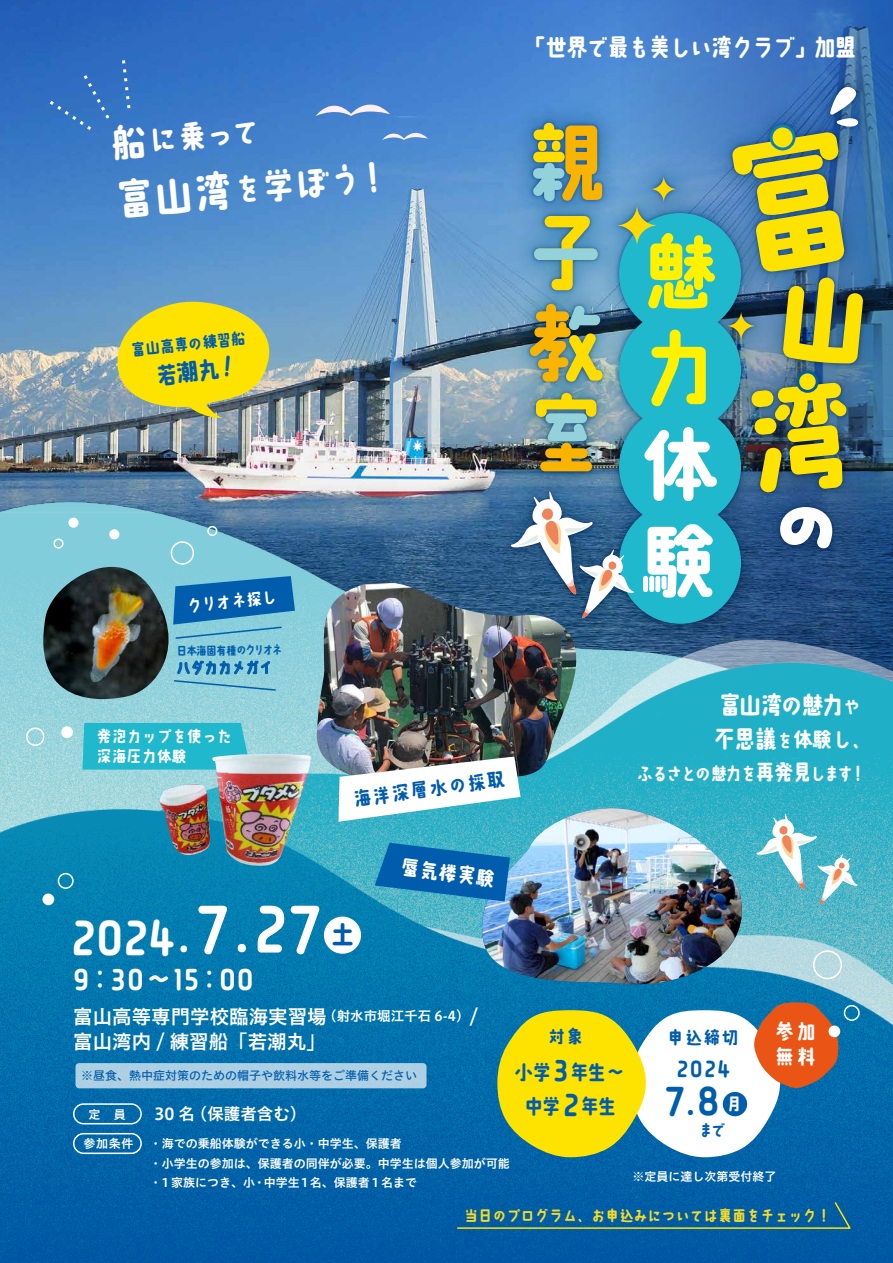
<style>
.page{position:relative;width:893px;height:1263px;background:#fff}
.page>*{position:absolute;margin:0;border:0;box-sizing:border-box;transform-origin:0 0}
.t1{font:84.15px/96px "DS magokoro Bro 3";color:#fff100}
.t2{font:84.15px/96px "DS magokoro Bro 3";color:#fff}
.t3{font:46.5px "DS magokoro Bro 3";color:#fff}
.t4{font:38.1px "DS magokoro Bro 3";color:#005dad}
.t5{font:35.4px "DS magokoro Bro 3";color:#fff}
.t6{font:30.6px "DS magokoro Bro 3";color:#fff}
.t7{font:28.5px "DS magokoro Bro 3";color:#fff}
.t8{font:27.3px "DS magokoro Bro 3";color:#005dad}
.t9{font:24.75px "DS magokoro Bro 3";letter-spacing:-.17em;color:#fff}
.t10{font:24px "DS magokoro Bro 3";letter-spacing:-.14em;color:#fff}
.t11{font:22.05px "DS magokoro Bro 3";color:#005dad}
.t12{font:21.45px "DS magokoro Bro 3";color:#fff}
.t13{font:20.85px/34.8px "DS magokoro Bro 3";letter-spacing:-.16em;color:#005dad;text-align:center}
.t14{font:20.7px/24.9px "DS magokoro Bro 3";color:#fff}
.t15{font:20.25px "DS magokoro Bro 3";color:#fff}
.t16{font:19.5px/25.5px "Hiragino UD Sans Std W6";color:#fff}
.t17{font:19.2px "DS magokoro Bro 3";color:#005dad}
.t18{font:17.85px "DS magokoro Bro 3";letter-spacing:-.17em;color:#fff}
.t19{font:17.85px "DS magokoro Bro 3";letter-spacing:.02em;color:#005dad}
.t20{font:16.65px "DS magokoro Bro 3";color:#fff}
.t21{font:16.5px "Hiragino UD Sans Std W6";color:#fff}
.t22{font:16.35px "DS magokoro Bro 3";color:#fff}
.t23{font:16.2px "DS magokoro Bro 3";color:#005dad}
.t24{font:16.05px/20.5px "DS magokoro Bro 3";letter-spacing:-.06em;color:#fff}
.t25{font:15.9px "DS magokoro Bro 3";color:#005dad}
.t26{font:15px "DS magokoro Bro 3";letter-spacing:-.06em;color:#f4db25}
.t27{font:15px "DS magokoro Bro 3";letter-spacing:-.09em;color:#005dad}
.t28{font:12px/19.5px "Hiragino UD Sans Std W6";color:#fff}
.t29{font:12px "Hiragino UD Sans Std W5";color:#005dad}
.t30{font:11.55px "DS magokoro Bro 3";color:#005dad}
.s1{font-size:39.15px}
.s2{font-size:42.45px}
.s3{font-size:30.6px}
.s4{font-size:51px}
.s5{font-size:62.7px}
.s6{font-size:17.85px}
.s7{font-size:24.75px}
.s8{font-size:21.45px}
.s9{font-size:13.5px}
.s10{font-size:28.5px}
.s11{font-size:30px}
</style>
<div class="page">
<img style="left:0;top:0;width:616px;height:502px">
<svg style="left:616px;top:0;width:277px;height:56px;background:#3c75c3"></svg>
<img style="left:0;top:502px;width:893px;height:761px">
<img style="left:480px;top:56px;width:413px;height:600px">
<img style="left:504px;top:80px;width:366px;height:550px">
<svg style="left:619px;top:213px;width:122px;height:411px;background:#21aec5"></svg>
<svg style="left:533px;top:123px;width:69px;height:78px;background:#aba958"></svg>
<img style="left:530px;top:304px;width:73px;height:78px">
<img style="left:536px;top:393px;width:60px;height:78px">
<svg style="left:534px;top:216px;width:64px;height:74px;background:#8bab87"></svg>
<div style="left:534px;top:249px;width:64px;height:11px;background:#94d2db;border-radius:5px"></div>
<svg style="left:616px;top:175px;width:61px;height:71px;background:#5fa4ae"></svg>
<svg style="left:780px;top:507px;width:52px;height:41px"></svg>
<img style="left:751px;top:374px;width:96px;height:118px">
<svg style="left:726px;top:81px;width:138px;height:282px;background:#7e976e"></svg>
<div style="left:770px;top:125px;width:25px;height:25px;border:6px solid #0f80b5;border-radius:50%"></div>
<div style="left:773px;top:127px;width:20px;height:21px;background:#ffe300;border-radius:50%"></div>
<div style="left:796px;top:370px;width:23px;height:23px;border:6px solid #035d9f;border-radius:50%"></div>
<div style="left:799px;top:373px;width:17px;height:17px;background:#ffe300;border-radius:50%"></div>
<svg style="left:510px;top:491px;width:125px;height:128px"></svg>
<img style="left:42px;top:567px;width:127px;height:140px">
<svg style="left:173px;top:576px;width:122px;height:64px;background:#398dc0"></svg>
<svg style="left:173px;top:658px;width:104px;height:34px;background:#7abfd4"></svg>
<svg style="left:456px;top:1201px;width:396px;height:28px;background:#0e649b"></svg>
<div style="left:73px;top:1133px;width:69px;height:21px;border:2px solid #fff;border-radius:10px"></div>
<div style="left:73px;top:1103px;width:69px;height:21px;border:2px solid #fff;border-radius:10px"></div>
<svg style="left:497px;top:1002px;width:341px;height:155px"></svg>
<div style="left:324px;top:916px;width:37px;height:38px;background:#fff;border-radius:50%"></div>
<div style="left:723px;top:1092px;width:24px;height:24px;background:#005dad;border-radius:50%"></div>
<img style="left:315px;top:582px;width:265px;height:204px">
<img style="left:338px;top:756px;width:183px;height:66px">
<div style="left:82px;top:723px;width:169px;height:47px;background:#1fb8cd"></div>
<img style="left:158px;top:754px;width:153px;height:112px">
<svg style="left:316px;top:93px;width:74px;height:23px"></svg>
<svg style="left:382px;top:126px;width:46px;height:14px"></svg>
<div style="left:42px;top:893px;width:12px;height:12px;background:#fff;border-radius:50%"></div>
<div style="left:58px;top:873px;width:16px;height:16px;border:2px solid #fff;border-radius:50%"></div>
<div style="left:813px;top:950px;width:29px;height:29px;border:2px solid #fff;border-radius:50%"></div>
<div style="left:828px;top:1025px;width:12px;height:12px;background:#fff;border-radius:50%"></div>
<div style="left:844px;top:1005px;width:16px;height:16px;border:2px solid #fff;border-radius:50%"></div>
<svg style="left:474px;top:799px;width:275px;height:9px;background:#34b2c7"></svg>
<img style="left:474px;top:808px;width:275px;height:183px">
<svg style="left:375px;top:843px;width:135px;height:58px;background:#1576b4"></svg>
<svg style="left:120px;top:57px;width:13px;height:58px"></svg>
<div style="left:46px;top:72px;width:68px;height:63px;background:#3270c3"></div>
<svg style="left:756px;top:813px;width:102px;height:92px"></svg>
<div style="left:75px;top:1063px;width:351px;height:25px;background:#add0e3;border-radius:4px"></div>
<svg style="left:25px;top:726px;width:21px;height:20px"></svg>
<svg style="left:60px;top:725px;width:14px;height:14px"></svg>
<div style="left:68px;top:518px;width:11px;height:10px;background:#fff;border-radius:50%"></div>
<div style="left:109px;top:529px;width:10px;height:10px;background:#fff;border-radius:50%"></div>
<div style="left:53px;top:538px;width:11px;height:11px;border:2px solid #fff;border-radius:50%"></div>
<div style="left:171px;top:541px;width:23px;height:24px;border:2px solid #fff;border-radius:50%"></div>
<div style="left:207px;top:526px;width:10px;height:10px;border:2px solid #fff;border-radius:50%"></div>
<svg style="left:114px;top:299px;width:161px;height:120px;background:#d1c93a"></svg>
<h3 class="t6" style="left:108px;top:128px;width:154px;rotate:-5deg"><span class="s1">船</span>に乗って</h3>
<h3 class="t5" style="left:113px;top:182px;width:279px;rotate:-5deg"><span class="s2">富山湾</span><span class="s3">を</span>学ぼう！</h3>
<h3 class="t25" style="left:130px;top:342px;width:118px;rotate:-6deg">富山高専の練習船</h3>
<h3 class="t22" style="left:186px;top:598px;width:93px;rotate:-6deg">クリオネ探し</h3>
<p class="t30" style="left:176px;top:645px;width:108px;rotate:-1deg">日本海固有種のクリオネ</p>
<p class="t27" style="left:176px;top:660px;width:99px">ハダカカメガイ</p>
<h3 class="t24" style="left:96px;top:725px;width:138px">発泡カップを使った深海圧力体験</h3>
<h3 class="t17" style="left:352px;top:790px;width:155px;rotate:-8deg">海洋深層水の採取</h3>
<h2 class="t3" style="left:70px;top:914px;width:255px">2024<span class="s4">.</span><span class="s5">7.27</span></h2>
<h3 class="t7" style="left:73px;top:965px;width:183px">9：30〜15：00</h3>
<h3 class="t8" style="left:329px;top:920px;width:29px">土</h3>
<h3 class="t15" style="left:402px;top:857px;width:98px;rotate:7deg">蜃気楼実験</h3>
<h3 class="t10" style="left:524px;top:35px;width:335px">「世界で最も美しい湾クラブ」加盟</h3>
<h1 class="t1" style="left:638px;top:223px;width:78px">魅力</h1>
<h1 class="t2" style="left:638px;top:414px;width:80px">体験</h1>
<h3 class="t9" style="left:718px;top:692px;width:144px">富山湾の魅力<span class="s6">や</span></h3>
<h3 class="t12" style="left:713px;top:728px;width:161px"><span class="s7">不思議</span><span class="s6">を</span>体験し、</h3>
<h3 class="t18" style="left:636px;top:764px;width:232px">ふるさとの魅力を<span class="s8">再発見</span>します！</h3>
<h3 class="t16" style="left:73px;top:1002px;width:407px">富山高等専門学校臨海実習場<span class="s9">（射水市堀江千石 6-4）</span>/富山湾内 / 練習船「若潮丸」</h3>
<p class="t29" style="left:81px;top:1066px;width:337px">※昼食、熱中症対策のための帽子や飲料水等をご準備ください</p>
<p class="t28" style="left:88px;top:1104px;width:39px">定　員</p>
<h3 class="t21" style="left:154px;top:1101px;width:153px">30 名（保護者含む）</h3>
<h3 class="t19" style="left:548px;top:1028px;width:38px">対象</h3>
<h3 class="t13" style="left:514px;top:1054px;width:114px">小学 <span class="s10">3</span>年生〜中学<span class="s11">2</span>年生</h3>
<p class="t28" style="left:83px;top:1133px;width:52px">参加条件</p>
<p class="t28" style="left:150px;top:1133px;width:361px">・海での乗船体験ができる小・中学生、保護者<br>・小学生の参加は、保護者の同伴が必要。中学生は個人参加が可能・1 家族につき、小・中学生1名、保護者 1名まで</p>
<h3 class="t19" style="left:666px;top:1028px;width:74px">申込締切</h3>
<h3 class="t11" style="left:676px;top:1058px;width:56px">2024</h3>
<h3 class="t4" style="left:664px;top:1081px;width:98px">7.8　</h3>
<h3 class="t23" style="left:698px;top:1121px;width:30px">まで</h3>
<h3 class="t20" style="left:726px;top:1095px;width:18px">月</h3>
<h3 class="t14" style="left:774px;top:1019px;width:44px">参加無料</h3>
<p class="t28" style="left:633px;top:1166px;width:145px">※定員に達し次第受付終了</p>
<p class="t26" style="left:464px;top:1207px;width:369px">当日のプログラム、お申込みについては裏面をチェック！</p>
</div>
